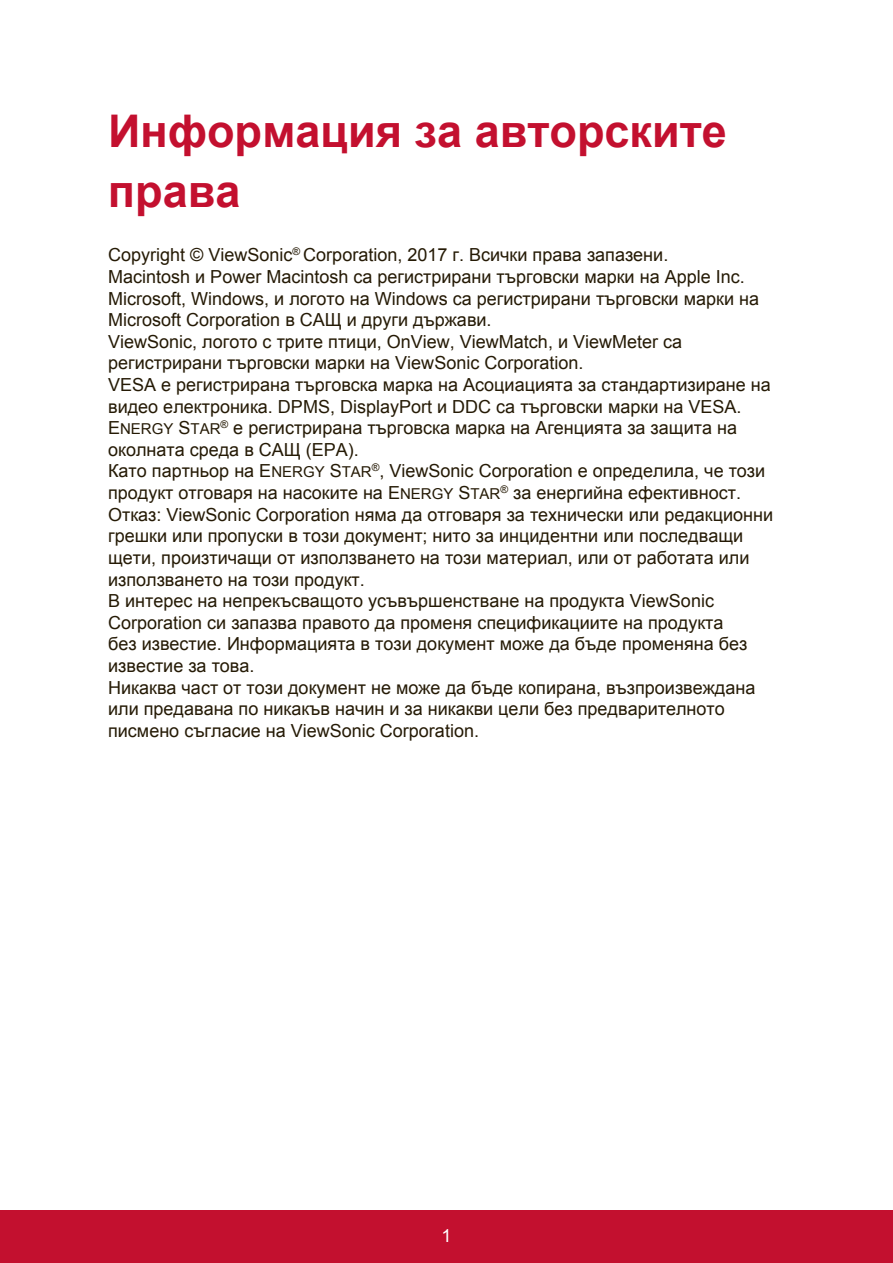
<style>
.page{position:relative;width:893px;height:1263px;background:#fff}
.page>*{position:absolute;margin:0;border:0;box-sizing:border-box;transform-origin:0 0}
.t1{font:700 45px/59.8px "Arial";color:#c3102f}
.t2{font:18px/21.6px "Arial";color:#251a05}
.t3{font:18px "Arial";color:#fff}
.s1{font-size:15px}
</style>
<div class="page">
<div style="left:0;top:1210px;width:892px;height:53px;background:#c3102f"></div>
<h1 class="t1" style="left:108px;top:102px;width:620px">Информация за авторските права</h1>
<p class="t2" style="left:108px;top:244px;width:666px">Copyright © ViewSonic<sup>®</sup> Corporation, 2017 г. Всички права запазени.<br>Macintosh и Power Macintosh са регистрирани търговски марки на Apple Inc.<br>Microsoft, Windows, и логото на Windows са регистрирани търговски марки на Microsoft Corporation в САЩ и други държави.<br>ViewSonic, логото с трите птици, OnView, ViewMatch, и ViewMeter са регистрирани търговски марки на ViewSonic Corporation.<br>VESA е регистрирана търговска марка на Асоциацията за стандартизиране на видео електроника. DPMS, DisplayPort и DDC са търговски марки на VESA.<br>E<span class="s1">NERGY</span> S<span class="s1">TAR</span><sup>®</sup> е регистрирана търговска марка на Агенцията за защита на околната среда в САЩ (EPA).<br>Като партньор на E<span class="s1">NERGY</span> S<span class="s1">TAR</span><sup>®</sup>, ViewSonic Corporation е определила, че този продукт отговаря на насоките на E<span class="s1">NERGY</span> S<span class="s1">TAR</span><sup>®</sup> за енергийна ефективност.<br>Отказ: ViewSonic Corporation няма да отговаря за технически или редакционни грешки или пропуски в този документ; нито за инцидентни или последващи щети, произтичащи от използването на този материал, или от работата или използването на този продукт.<br>В интерес на непрекъсващото усъвършенстване на продукта ViewSonic Corporation си запазва правото да променя спецификациите на продукта<br>без известие. Информацията в този документ може да бъде променяна без известие за това.<br>Никаква част от този документ не може да бъде копирана, възпроизвеждана или предавана по никакъв начин и за никакви цели без предварителното писмено съгласие на ViewSonic Corporation.</p>
<p class="t3" style="left:441px;top:1223px;width:12px">1</p>
</div>
